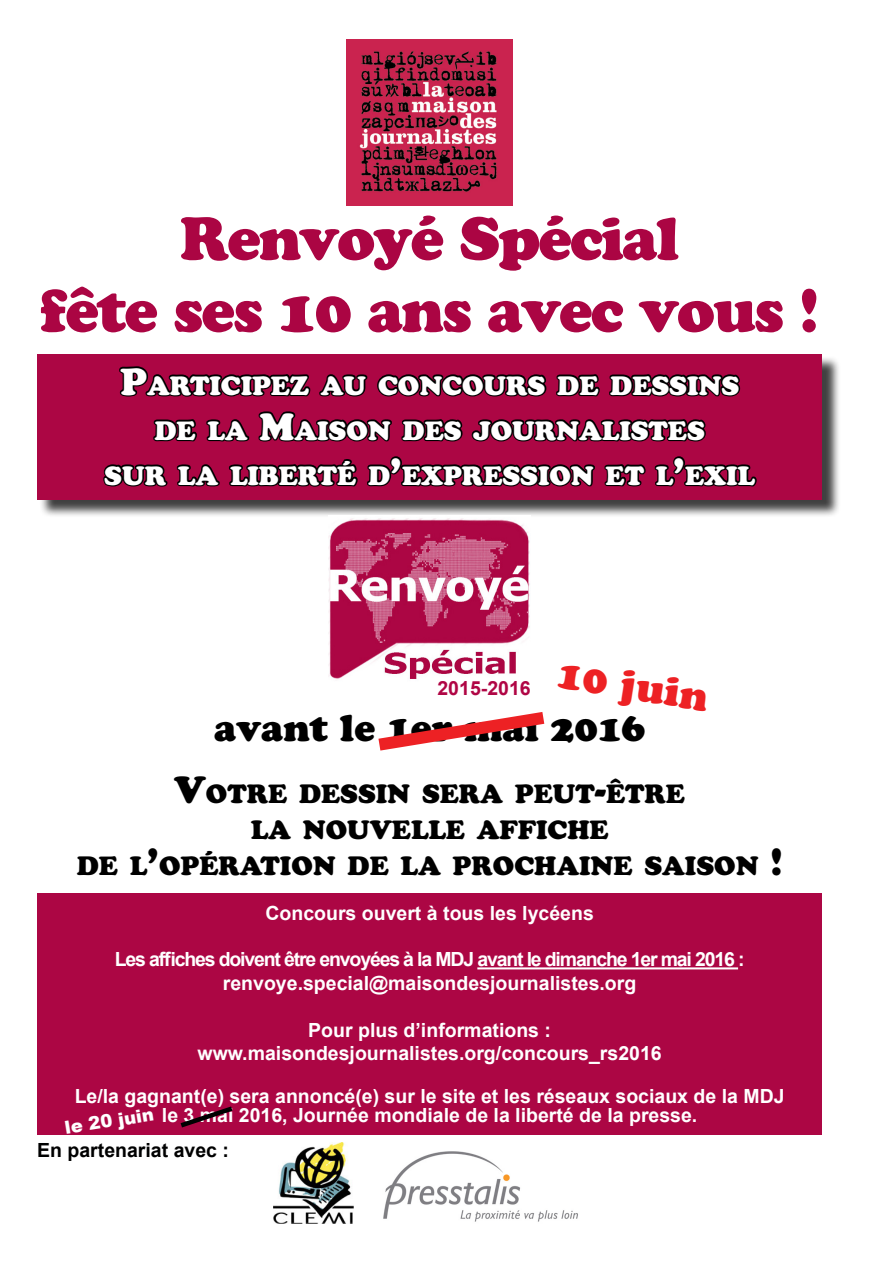
<style>
.page{position:relative;width:893px;height:1263px;background:#fff}
.page>*{position:absolute;margin:0;border:0;box-sizing:border-box;transform-origin:0 0}
.t1{font:60px/72px "Cooper Black Std";letter-spacing:-.03em;color:#ab0543;text-align:center}
.t2{font:40.5px "Cooper Black Std";color:#ed2124}
.t3{font:37.5px "Cooper Black Std";color:#000}
.t4{font:26.25px/45px "Cooper Black Std";color:#fff;text-align:center}
.t5{font:26.25px/36px "Cooper Black Std";color:#000;text-align:center}
.t6{font:700 19.5px/23.4px "Arial";color:#fff;text-align:center}
.t7{font:700 19.5px/23.4px "Arial";letter-spacing:-.06em;color:#fff;text-align:center}
.t8{font:700 19.5px "Arial";color:#000101}
.t9{font:700 19.5px "Arial";color:#b00645}
.t10{font:900 18px "Arial";color:#fff}
.s1{font-size:37.5px}
</style>
<div class="page">
<div style="left:39px;top:356px;width:802px;height:162px;background:#000;opacity:.75"></div>
<div style="left:37px;top:354px;width:785px;height:146px;background:#ac0644"></div>
<div style="left:37px;top:894px;width:785px;height:241px;background:#ac0644"></div>
<svg style="left:102px;top:199px;width:656px;height:392px"></svg>
<img style="left:347px;top:40px;width:165px;height:165px">
<img style="left:329px;top:515px;width:201px;height:164px">
<hr style="left:477px;top:967px;width:261px;height:2px;background:#fff">
<img style="left:273px;top:1142px;width:80px;height:81px">
<img style="left:383px;top:1151px;width:195px;height:71px">
<svg style="left:180px;top:1106px;width:53px;height:22px"></svg>
<svg style="left:378px;top:712px;width:167px;height:39px"></svg>
<h1 class="t1" style="left:40px;top:202px;width:780px">Renvoyé Spécial<br>fête ses 10 ans avec vous !</h1>
<h3 class="t4" style="left:104px;top:363px;width:652px"><span class="s1">P</span>ARTICIPEZ AU CONCOURS DE DESSINS<br>DE LA <span class="s1">M</span>AISON DES JOURNALISTES<br>SUR LA LIBERTÉ D<span class="s1">’</span>EXPRESSION ET L<span class="s1">’</span>EXIL</h3>
<p class="t9" style="left:437px;top:675px;width:95px">2015-2016</p>
<h2 class="t2" style="left:562px;top:649px;width:154px;rotate:9deg">10 juin</h2>
<h3 class="t3" style="left:214px;top:705px;width:433px">avant le 1er mai 2016</h3>
<h3 class="t5" style="left:77px;top:775px;width:707px"><span class="s1">V</span>OTRE DESSIN SERA PEUT<span class="s1">-</span>ÊTRE<br>LA NOUVELLE AFFICHE<br>DE L<span class="s1">’</span>OPÉRATION DE LA PROCHAINE SAISON <span class="s1">!</span></h3>
<p class="t6" style="left:265px;top:901px;width:330px">Concours ouvert à tous les lycéens</p>
<p class="t7" style="left:115px;top:948px;width:631px">Les affiches doivent être envoyées à la MDJ avant le dimanche 1er mai 2016 : renvoye.special@maisondesjournalistes.org</p>
<p class="t6" style="left:198px;top:1018px;width:466px">Pour plus d’informations : www.maisondesjournalistes.org/concours_rs2016</p>
<p class="t6" style="left:75px;top:1087px;width:711px;line-height:19.5px">Le/la gagnant(e) sera annoncé(e) sur le site et les réseaux sociaux de la MDJ le 3 mai 2016, Journée mondiale de la liberté de la presse.</p>
<p class="t8" style="left:37px;top:1137px;width:193px">En partenariat avec :</p>
<p class="t10" style="left:63px;top:1115px;width:92px;rotate:-9deg">le 20 juin</p>
</div>
